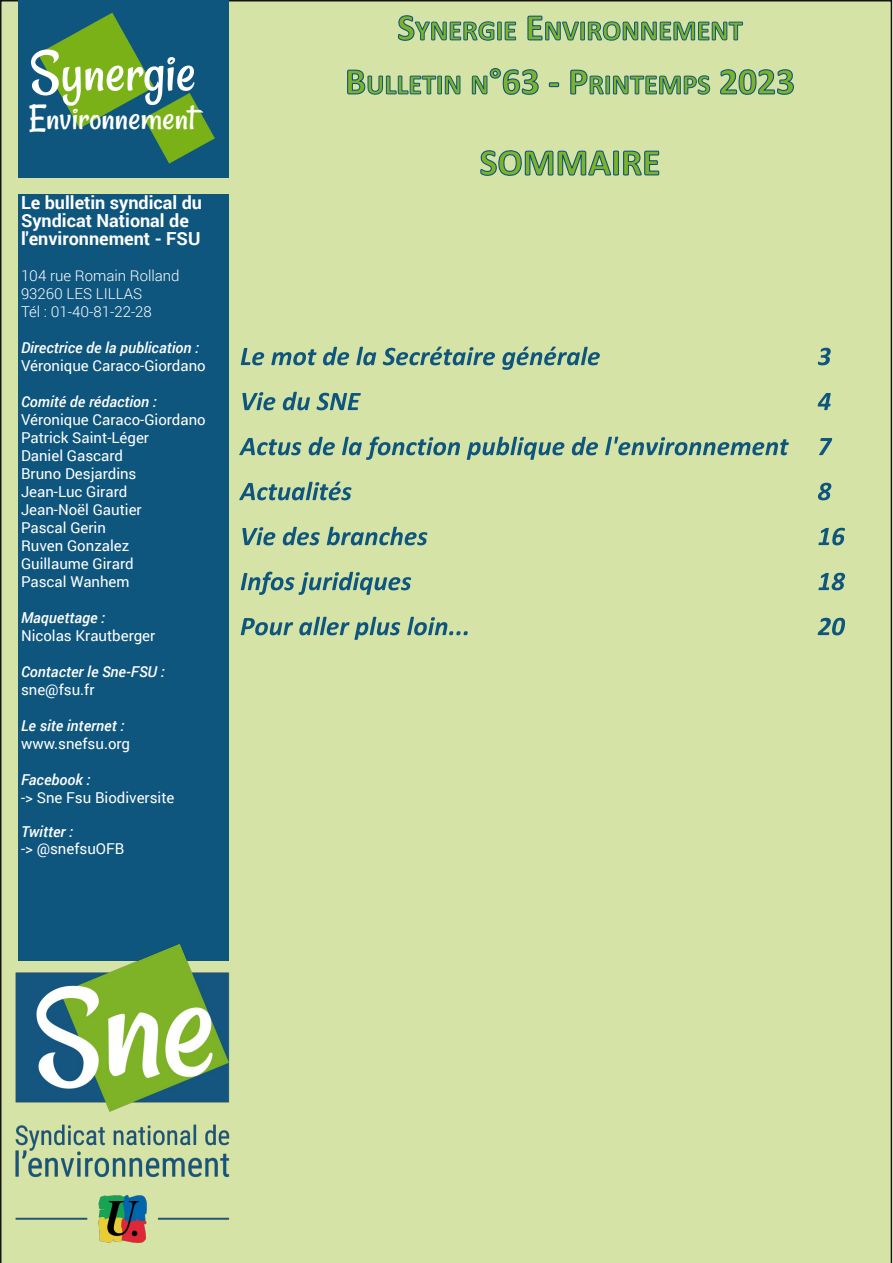
<style>
.page{position:relative;width:893px;height:1263px;background:#fff}
.page>*{position:absolute;margin:0;border:0;box-sizing:border-box;transform-origin:0 0}
.t1{font:61.5px "Rancho";color:#fff}
.t2{font:37.5px "Rancho";color:#fff}
.t3{font:700 18px/18px "Roboto";color:#fff}
.t4{font:15px/18px "Roboto";color:#fff}
.t5{font:italic 500 15px "Roboto";color:#fff}
.t6{font:300 15px/18px "Roboto";color:#fff}
</style>
<div class="page">
<div style="left:0;top:0;width:892px;height:1263px;background:#d5e3a7"></div>
<div style="left:18px;top:0;width:210px;height:960px;background:#0f567f"></div>
<img style="left:0;top:917px;width:256px;height:346px">
<div style="left:18px;top:178px;width:210px;height:16px;background:#d5e3a7"></div>
<svg style="left:397px;top:15px;width:119px;height:26px;background:#94b87f"></svg>
<svg style="left:527px;top:15px;width:216px;height:26px;background:#95b97f"></svg>
<svg style="left:346px;top:69px;width:115px;height:26px;background:#96b980"></svg>
<svg style="left:471px;top:68px;width:68px;height:27px;background:#93b77d"></svg>
<svg style="left:548px;top:82px;width:12px;height:6px"></svg>
<svg style="left:570px;top:69px;width:140px;height:26px;background:#95b87f"></svg>
<svg style="left:719px;top:69px;width:75px;height:26px;background:#89b173"></svg>
<svg style="left:480px;top:150px;width:180px;height:26px;background:#88b072"></svg>
<svg style="left:241px;top:348px;width:23px;height:17px"></svg>
<svg style="left:271px;top:349px;width:45px;height:16px"></svg>
<svg style="left:323px;top:347px;width:26px;height:18px"></svg>
<svg style="left:356px;top:347px;width:20px;height:18px"></svg>
<svg style="left:383px;top:347px;width:112px;height:18px;background:#87ac97"></svg>
<svg style="left:502px;top:347px;width:98px;height:23px;background:#93b499"></svg>
<svg style="left:818px;top:348px;width:13px;height:17px"></svg>
<svg style="left:242px;top:392px;width:33px;height:18px"></svg>
<svg style="left:283px;top:392px;width:27px;height:18px"></svg>
<svg style="left:317px;top:393px;width:44px;height:17px"></svg>
<svg style="left:818px;top:393px;width:13px;height:17px"></svg>
<svg style="left:239px;top:438px;width:62px;height:17px"></svg>
<svg style="left:309px;top:437px;width:26px;height:18px"></svg>
<svg style="left:342px;top:437px;width:118px;height:23px;background:#97b79a"></svg>
<svg style="left:467px;top:437px;width:97px;height:23px;background:#91b399"></svg>
<svg style="left:572px;top:437px;width:26px;height:18px"></svg>
<svg style="left:605px;top:437px;width:184px;height:18px;background:#8bae98"></svg>
<svg style="left:819px;top:438px;width:13px;height:17px"></svg>
<svg style="left:239px;top:482px;width:112px;height:18px;background:#84a996"></svg>
<svg style="left:818px;top:483px;width:13px;height:17px"></svg>
<svg style="left:242px;top:527px;width:33px;height:18px"></svg>
<svg style="left:283px;top:527px;width:37px;height:18px"></svg>
<svg style="left:327px;top:527px;width:100px;height:18px;background:#86ab97"></svg>
<svg style="left:818px;top:528px;width:27px;height:17px"></svg>
<svg style="left:241px;top:572px;width:170px;height:23px;background:#95b59a"></svg>
<svg style="left:818px;top:573px;width:27px;height:17px"></svg>
<svg style="left:241px;top:618px;width:52px;height:17px"></svg>
<svg style="left:299px;top:617px;width:101px;height:23px;background:#97b79a"></svg>
<svg style="left:407px;top:617px;width:61px;height:18px"></svg>
<svg style="left:818px;top:618px;width:27px;height:17px"></svg>
<svg style="left:38px;top:12px;width:177px;height:152px"></svg>
<h1 class="t1" style="left:29px;top:35px;width:168px">Synergie</h1>
<h2 class="t2" style="left:29px;top:95px;width:169px">Environnement</h2>
<p class="t3" style="left:21px;top:193px;width:183px">Le bulletin syndical du<br>Syndicat National de l'environnement - FSU</p>
<p class="t6" style="left:21px;top:266px;width:160px">104 rue Romain Rolland<br>93260 LES LILLAS<br>Tél : 01-40-81-22-28</p>
<p class="t5" style="left:21px;top:337px;width:180px">Directrice de la publication :</p>
<p class="t4" style="left:21px;top:356px;width:186px">Véronique Caraco-Giordano</p>
<p class="t5" style="left:21px;top:391px;width:137px">Comité de rédaction :</p>
<p class="t4" style="left:21px;top:410px;width:186px">Véronique Caraco-Giordano<br>Patrick Saint-Léger<br>Daniel Gascard<br>Bruno Desjardins<br>Jean-Luc Girard<br>Jean-Noël Gautier<br>Pascal Gerin<br>Ruven Gonzalez<br>Guillaume Girard<br>Pascal Wanhem</p>
<p class="t5" style="left:21px;top:607px;width:86px">Maquettage :</p>
<p class="t4" style="left:21px;top:626px;width:136px">Nicolas Krautberger</p>
<p class="t5" style="left:21px;top:661px;width:145px">Contacter le Sne-FSU :</p>
<p class="t4" style="left:21px;top:680px;width:75px">sne@fsu.fr</p>
<p class="t5" style="left:21px;top:715px;width:105px">Le site internet :</p>
<p class="t4" style="left:21px;top:734px;width:111px">www.snefsu.org</p>
<p class="t5" style="left:21px;top:769px;width:71px">Facebook :</p>
<p class="t4" style="left:21px;top:788px;width:155px">-&gt; Sne Fsu Biodiversite</p>
<p class="t5" style="left:21px;top:822px;width:54px">Twitter :</p>
<p class="t4" style="left:21px;top:839px;width:105px">-&gt; @snefsuOFB</p>
</div>
